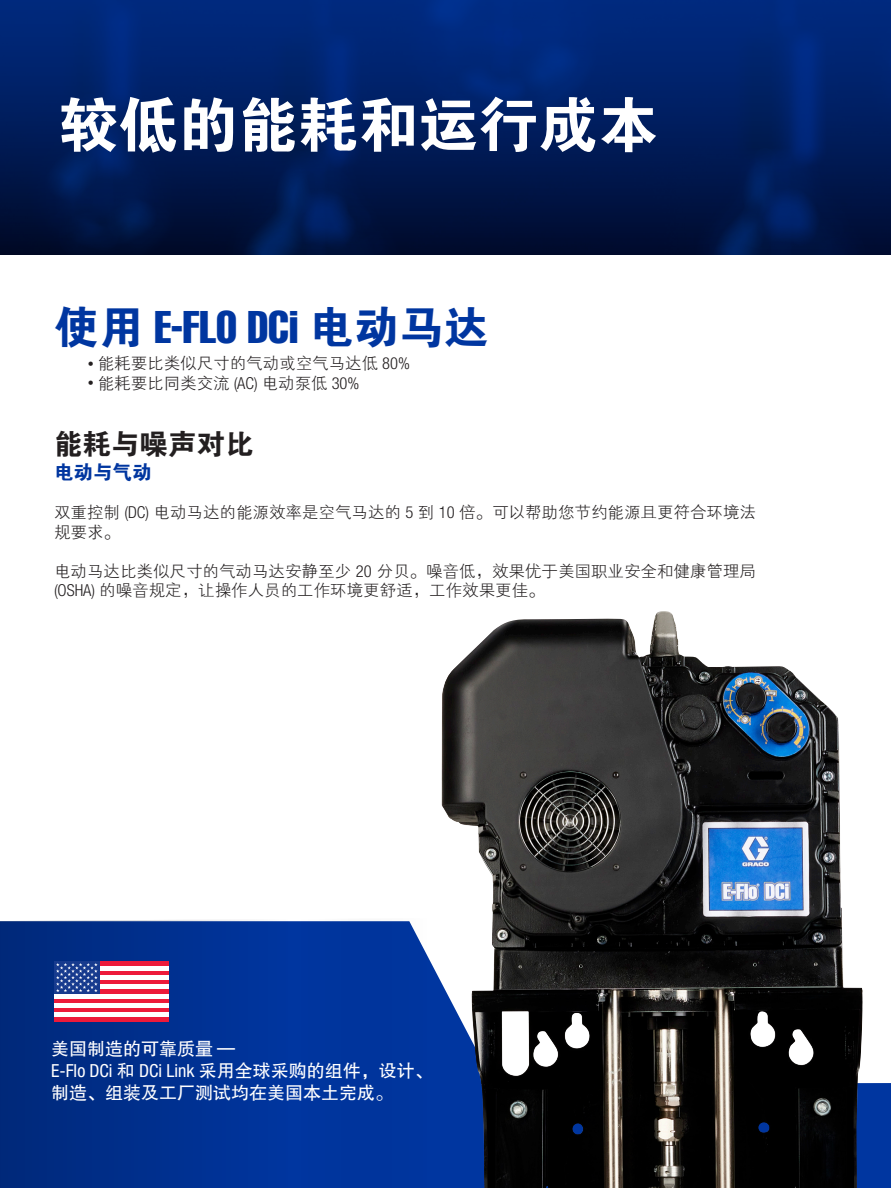
<style>
.page{position:relative;width:891px;height:1188px;background:#fff}
.page>*{position:absolute;margin:0;border:0;box-sizing:border-box;transform-origin:0 0}
.t1{font:60px "FZDHTJW GB1 0";color:#fff}
.t2{font:45px "Helvetica LT Std Comp";color:#0036a0}
.t3{font:28.5px "FZDHTJW GB1 0";color:#231f20}
.t4{font:19.5px "FZDHTJW GB1 0";color:#0036a0}
.Body_Copy_White{font:18px/21.6px "FZHTJW GB1 0";color:#fff}
.Body_Copy_White-2{font:16.5px/19.5px "FZXH1 JW GB1 0";color:#231f20}
.s1{font-family:"FZDHTJW GB1 0"}
.s2{font-family:"Helvetica Neue LT Std";font-weight:300;font-stretch:condensed;font-size:12px}
.s3{font-family:"Helvetica Neue LTW1 G";font-weight:300;font-stretch:condensed}
.s4{font-family:"Helvetica Neue LTW1 G";font-stretch:condensed}
</style>
<div class="page">
<svg style="left:0;top:0;width:891px;height:255px"></svg>
<div style="left:863px;top:1083px;width:28px;height:105px;background:#0036a0"></div>
<svg style="left:0;top:920px;width:442px;height:268px;fill:#003398"></svg>
<hr style="left:54px;top:962px;width:114px;height:4px;background:#ed1a3a">
<hr style="left:54px;top:971px;width:114px;height:4px;background:#ed1a3a">
<div style="left:54px;top:980px;width:114px;height:5px;background:#ed1a3a"></div>
<div style="left:54px;top:989px;width:114px;height:5px;background:#ed1a3a"></div>
<div style="left:54px;top:998px;width:114px;height:5px;background:#ed1a3a"></div>
<hr style="left:54px;top:1008px;width:114px;height:4px;background:#ed1a3a">
<div style="left:54px;top:1017px;width:114px;height:5px;background:#ed1a3a"></div>
<div style="left:54px;top:966px;width:114px;height:5px;background:#fff"></div>
<div style="left:54px;top:975px;width:114px;height:5px;background:#fff"></div>
<hr style="left:54px;top:985px;width:114px;height:4px;background:#fff">
<hr style="left:54px;top:994px;width:114px;height:4px;background:#fff">
<div style="left:54px;top:1003px;width:114px;height:5px;background:#fff"></div>
<div style="left:54px;top:1012px;width:114px;height:5px;background:#fff"></div>
<div style="left:54px;top:962px;width:46px;height:32px;background:#173b8e"></div>
<svg style="left:56px;top:963px;width:42px;height:29px"></svg>
<img style="left:442px;top:611px;width:421px;height:577px">
<p class="t1" style="left:58px;top:92px;width:602px">较低的能耗和运行成本</p>
<p class="t2" style="left:54px;top:298px;width:436px"><span class="s1">使用</span> E-FLO DCi <span class="s1">电动马达</span></p>
<p class="Body_Copy_White-2" style="left:88px;top:354px;width:324px"><span class="s2">•</span> 能耗要比类似尺寸的气动或空气马达低 <span class="s3">80%</span></p>
<p class="Body_Copy_White-2" style="left:88px;top:374px;width:273px"><span class="s2">•</span> 能耗要比同类交流 <span class="s3">(AC)</span> 电动泵低 <span class="s3">30%</span></p>
<p class="t3" style="left:54px;top:428px;width:201px">能耗与噪声对比</p>
<p class="t4" style="left:54px;top:462px;width:99px">电动与气动</p>
<p class="Body_Copy_White-2" style="left:54px;top:503px;width:703px">双重控制 <span class="s3">(DC)</span> 电动马达的能源效率是空气马达的 <span class="s3">5</span> 到 <span class="s3">10</span> 倍。可以帮助您节约能源且更符合环境法规要求。</p>
<p class="Body_Copy_White-2" style="left:54px;top:562px;width:703px">电动马达比类似尺寸的气动马达安静至少 <span class="s3">20</span> 分贝。噪音低，效果优于美国职业安全和健康管理局<span class="s3">(OSHA)</span> 的噪音规定，让操作人员的工作环境更舒适，工作效果更佳。</p>
<p class="Body_Copy_White" style="left:51px;top:1039px;width:383px">美国制造的可靠质量 —<br><span class="s4">E-Flo DCi</span> 和 <span class="s4">DCi Link</span> 采用全球采购的组件，设计、制造、组装及工厂测试均在美国本土完成。</p>
</div>
